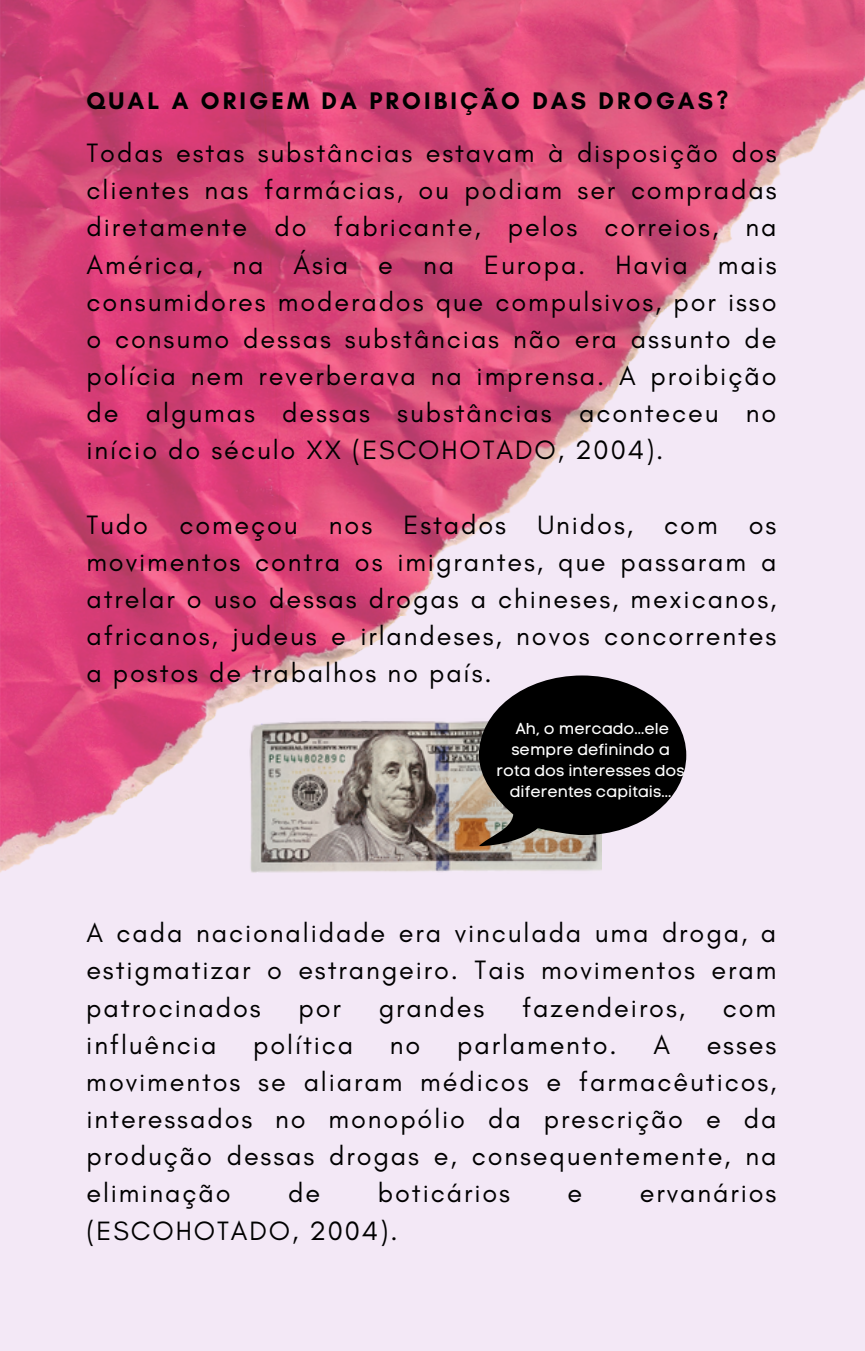
<style>
.page{position:relative;width:865px;height:1351px;background:#fff}
.page>*{position:absolute;margin:0;border:0;box-sizing:border-box;transform-origin:0 0}
.t1{font:27px/37.1px "Glacial Indifference";letter-spacing:.07em;color:#000;text-align:justify}
.t2{font:700 24.3px "Glacial Indifference";letter-spacing:.125em;color:#000}
.t3{font:15.75px/20.9px "Code Pro Normal LC";color:#fff;text-align:center}
</style>
<div class="page">
<div style="left:0;top:0;width:864px;height:1350px;background:#f3e8f6"></div>
<img style="left:0;top:0;width:864px;height:873px">
<img style="left:195px;top:675px;width:406px;height:198px">
<svg style="left:478px;top:675px;width:208px;height:171px"></svg>
<p class="t2" style="left:86px;top:86px;width:643px">QUAL A ORIGEM DA PROIBIÇÃO DAS DROGAS?</p>
<p class="t1" style="left:86px;top:135px;width:691px">Todas estas substâncias estavam à disposição dos clientes nas farmácias, ou podiam ser compradas diretamente do fabricante, pelos correios, na América, na Ásia e na Europa. Havia mais consumidores moderados que compulsivos, por isso o consumo dessas substâncias não era assunto de polícia nem reverberava na imprensa. A proibição de algumas dessas substâncias aconteceu no início do século XX (ESCOHOTADO, 2004).</p>
<p class="t1" style="left:86px;top:506px;width:691px">Tudo começou nos Estados Unidos, com os movimentos contra os imigrantes, que passaram a atrelar o uso dessas drogas a chineses, mexicanos, africanos, judeus e irlandeses, novos concorrentes a postos de trabalhos no país.</p>
<p class="t3" style="left:496px;top:718px;width:189px">Ah, o mercado...ele sempre definindo a rota dos interesses dos diferentes capitais...</p>
<p class="t1" style="left:86px;top:915px;width:691px">A cada nacionalidade era vinculada uma droga, a estigmatizar o estrangeiro. Tais movimentos eram patrocinados</p>
<p class="t1" style="left:298px;top:989px;width:44px">por</p>
<p class="t1" style="left:378px;top:989px;width:107px">grandes</p>
<p class="t1" style="left:522px;top:989px;width:164px">fazendeiros,</p>
<p class="t1" style="left:722px;top:989px;width:55px">com</p>
<p class="t1" style="left:86px;top:1026px;width:132px">influência</p>
<p class="t1" style="left:253px;top:1026px;width:102px">política</p>
<p class="t1" style="left:390px;top:1026px;width:32px">no</p>
<p class="t1" style="left:457px;top:1026px;width:161px">parlamento.</p>
<p class="t1" style="left:653px;top:1026px;width:18px">A</p>
<p class="t1" style="left:86px;top:1026px;width:691px;text-indent:620px">esses movimentos se aliaram médicos e farmacêuticos, interessados no monopólio da prescrição e da produção dessas drogas e, consequentemente, na eliminação</p>
<p class="t1" style="left:288px;top:1175px;width:34px">de</p>
<p class="t1" style="left:378px;top:1175px;width:134px">boticários</p>
<p class="t1" style="left:567px;top:1175px;width:16px">e</p>
<p class="t1" style="left:639px;top:1175px;width:138px">ervanários</p>
<p class="t1" style="left:86px;top:1212px;width:312px">(ESCOHOTADO, 2004).</p>
</div>
